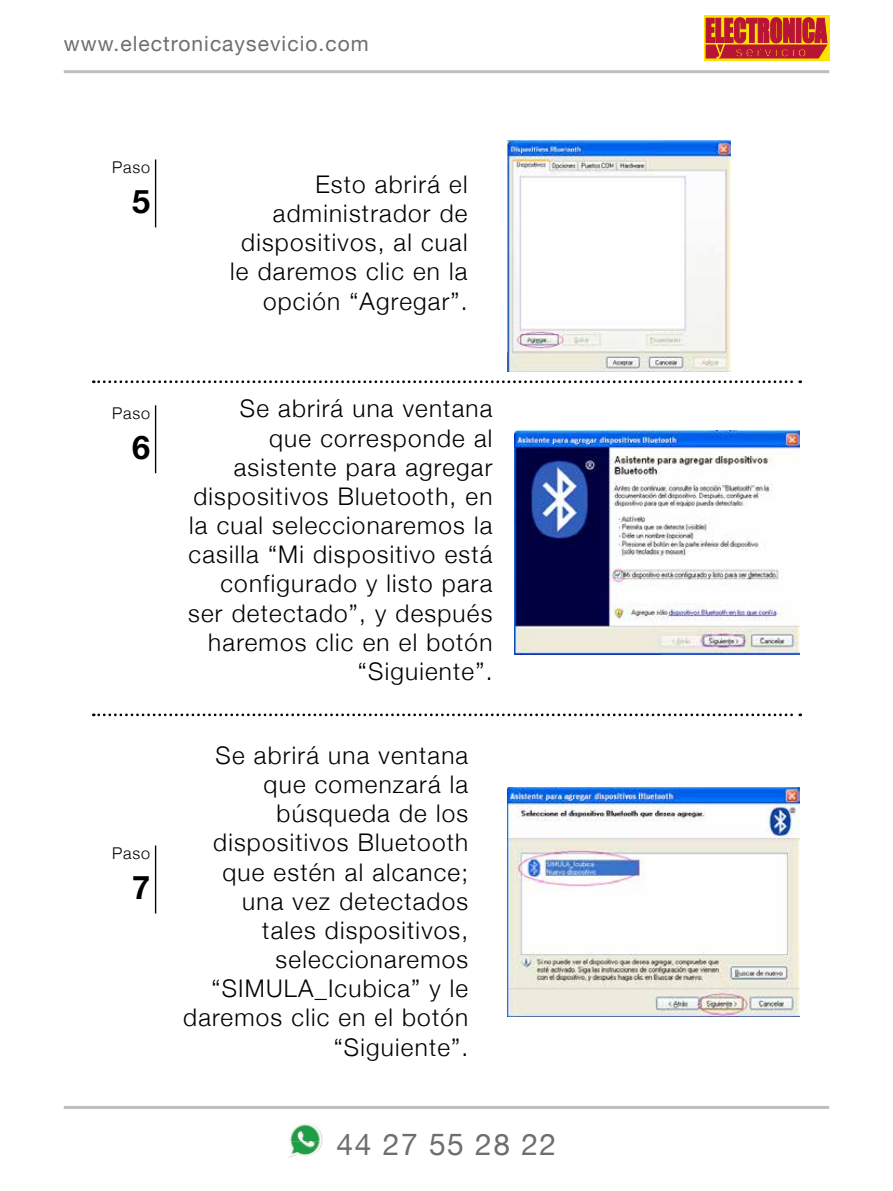
<style>
.page{position:relative;width:893px;height:1191px;background:#fff}
.page>*{position:absolute;margin:0;border:0;box-sizing:border-box;transform-origin:0 0}
.t1{font:700 32.4px "Helvetica Neue";color:#000}
.t2{font:30px "Helvetica Neue";letter-spacing:.05em;color:#6d6e71}
.t3{font:300 24.3px/29.1px "Helvetica Neue";letter-spacing:.05em;color:#000;text-align:right}
.t4{font:21px "Helvetica Neue";letter-spacing:.05em;color:#6d6e71}
.t5{font:300 16.2px "Helvetica Neue";letter-spacing:.05em;color:#000}
</style>
<div class="page">
<img style="left:290px;top:1124px;width:32px;height:33px">
<hr style="left:64px;top:70px;width:765px;height:3px;background:#bcbec0">
<hr style="left:64px;top:1106px;width:765px;height:3px;background:#bcbec0">
<svg style="left:704px;top:15px;width:125px;height:45px;background:#cb4d26"></svg>
<svg style="left:93px;top:380px;width:708px;height:3px"></svg>
<svg style="left:93px;top:713px;width:708px;height:3px"></svg>
<img style="left:508px;top:141px;width:222px;height:231px">
<img style="left:515px;top:430px;width:284px;height:225px">
<img style="left:508px;top:788px;width:291px;height:228px">
<hr style="left:155px;top:159px;width:1px;height:68px;background:#000">
<hr style="left:155px;top:405px;width:1px;height:68px;background:#000">
<hr style="left:155px;top:845px;width:1px;height:68px;background:#000">
<p class="t4" style="left:64px;top:28px;width:306px">www.electronicaysevicio.com</p>
<p class="t5" style="left:112px;top:154px;width:39px">Paso</p>
<h1 class="t1" style="left:132px;top:176px;width:20px">5</h1>
<p class="t5" style="left:112px;top:400px;width:39px">Paso</p>
<h1 class="t1" style="left:132px;top:421px;width:20px">6</h1>
<p class="t5" style="left:112px;top:840px;width:39px">Paso</p>
<h1 class="t1" style="left:132px;top:861px;width:20px">7</h1>
<p class="t3" style="left:230px;top:168px;width:239px">Esto abrirá el administrador de dispositivos, al cual le daremos clic en la opción “Agregar”.</p>
<p class="t3" style="left:188px;top:392px;width:306px">Se abrirá una ventana<br>que corresponde al asistente para agregar dispositivos Bluetooth, en la cual seleccionaremos la casilla “Mi dispositivo está configurado y listo para ser detectado”, y después haremos clic en el botón “Siguiente”.</p>
<p class="t3" style="left:183px;top:739px;width:286px">Se abrirá una ventana que comenzará la búsqueda de los dispositivos Bluetooth que estén al alcance; una vez detectados tales dispositivos, seleccionaremos “SIMULA_Icubica” y le daremos clic en el botón “Siguiente”.</p>
<p class="t2" style="left:337px;top:1122px;width:221px">44 27 55 28 22</p>
</div>
